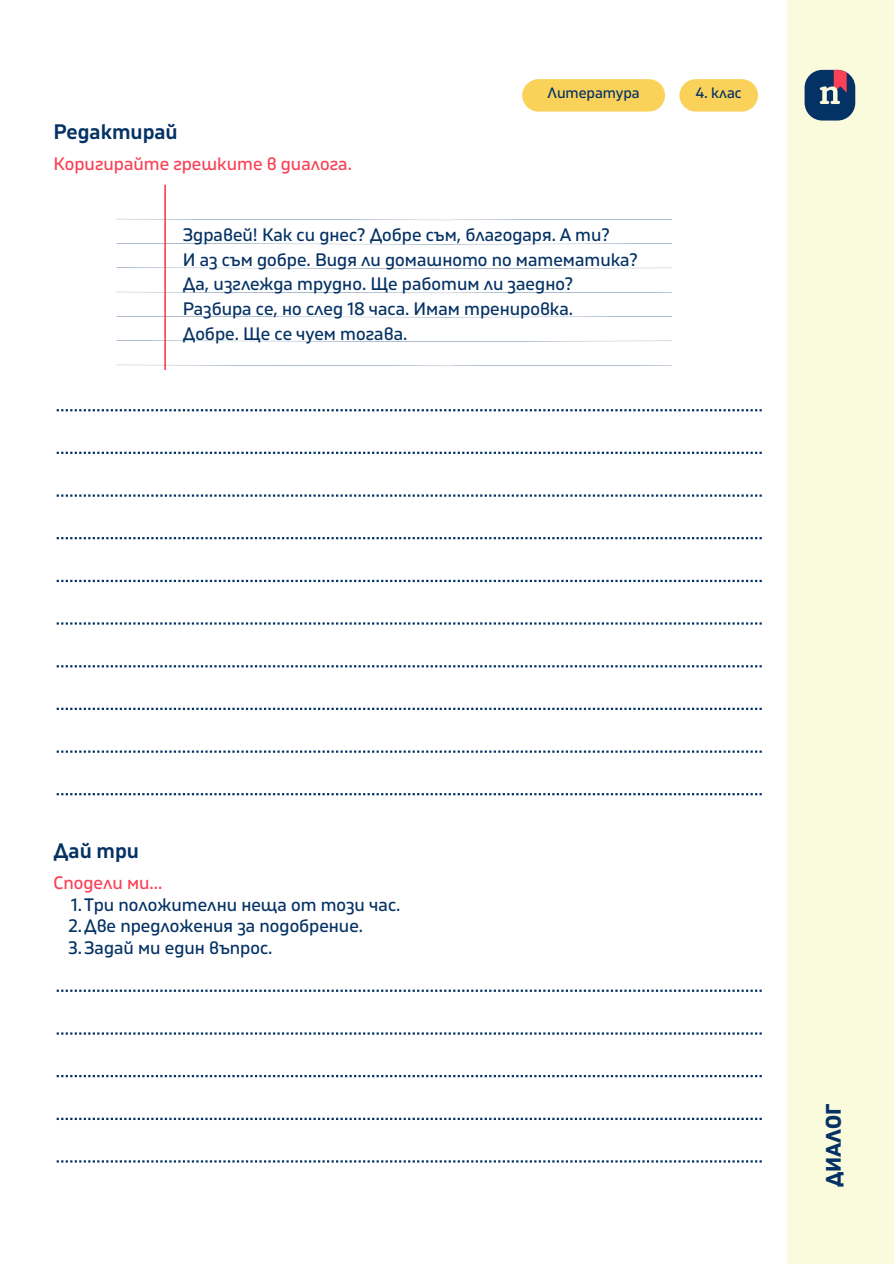
<style>
.page{position:relative;width:894px;height:1264px;background:#fff}
.page>*{position:absolute;margin:0;border:0;box-sizing:border-box;transform-origin:0 0}
.t1{font:600 21px "Gilam BG";color:#053264}
.t2{font:700 21px "Gilam BG";color:#053264}
.t3{font:18px/24.8px "Gilam BG";color:#053264}
.t4{font:18px "Gilam BG";color:#fa4155}
.t5{font:15px "Gilam";letter-spacing:-.005em;color:#053264}
</style>
<div class="page">
<div style="left:787px;top:0;width:106px;height:1263px;background:#fafadc"></div>
<svg style="left:804px;top:70px;width:51px;height:50px;background:#495879"></svg>
<div style="left:522px;top:79px;width:143px;height:33px;background:#fad25a"></div>
<div style="left:679px;top:79px;width:78px;height:33px;background:#fad25a"></div>
<svg style="left:57px;top:989px;width:704px;height:2px"></svg>
<svg style="left:57px;top:1032px;width:704px;height:2px"></svg>
<svg style="left:57px;top:1075px;width:704px;height:2px"></svg>
<svg style="left:57px;top:1117px;width:704px;height:2px"></svg>
<svg style="left:57px;top:1160px;width:704px;height:2px"></svg>
<svg style="left:117px;top:218px;width:554px;height:148px"></svg>
<hr style="left:164px;top:185px;width:2px;height:184px;background:#fa4155">
<svg style="left:57px;top:409px;width:704px;height:2px"></svg>
<svg style="left:57px;top:451px;width:704px;height:3px"></svg>
<svg style="left:57px;top:494px;width:704px;height:2px"></svg>
<svg style="left:57px;top:537px;width:704px;height:2px"></svg>
<svg style="left:57px;top:580px;width:704px;height:2px"></svg>
<svg style="left:57px;top:622px;width:704px;height:2px"></svg>
<svg style="left:57px;top:665px;width:704px;height:2px"></svg>
<svg style="left:57px;top:707px;width:704px;height:3px"></svg>
<svg style="left:57px;top:750px;width:704px;height:2px"></svg>
<svg style="left:57px;top:793px;width:704px;height:2px"></svg>
<p class="t1" style="left:53px;top:119px;width:126px">Редактирай</p>
<p class="t4" style="left:53px;top:153px;width:300px">Коригирайте грешките в диалога.</p>
<p class="t5" style="left:547px;top:84px;width:94px">Литература</p>
<p class="t5" style="left:695px;top:84px;width:47px">4. клас</p>
<p class="t3" style="left:183px;top:223px;width:456px">Здравей! Как си днес? Добре съм, благодаря. А ти?<br>И аз съм добре. Видя ли домашното по математика?<br>Да, изглежда трудно. Ще работим ли заедно?<br>Разбира се, но след 18 часа. Имам тренировка.<br>Добре. Ще се чуем тогава.</p>
<p class="t1" style="left:53px;top:838px;width:87px">Дай три</p>
<p class="t4" style="left:53px;top:872px;width:110px">Сподели ми...</p>
<p class="t3" style="left:68px;top:894px;width:333px;line-height:21.5px">1.Три положителни неща от този час.<br>2.Две предложения за подобрение.<br>3.Задай ми един въпрос.</p>
<p class="t2" style="left:820px;top:1187px;width:86px;rotate:-90deg">ДИАЛОГ</p>
</div>
